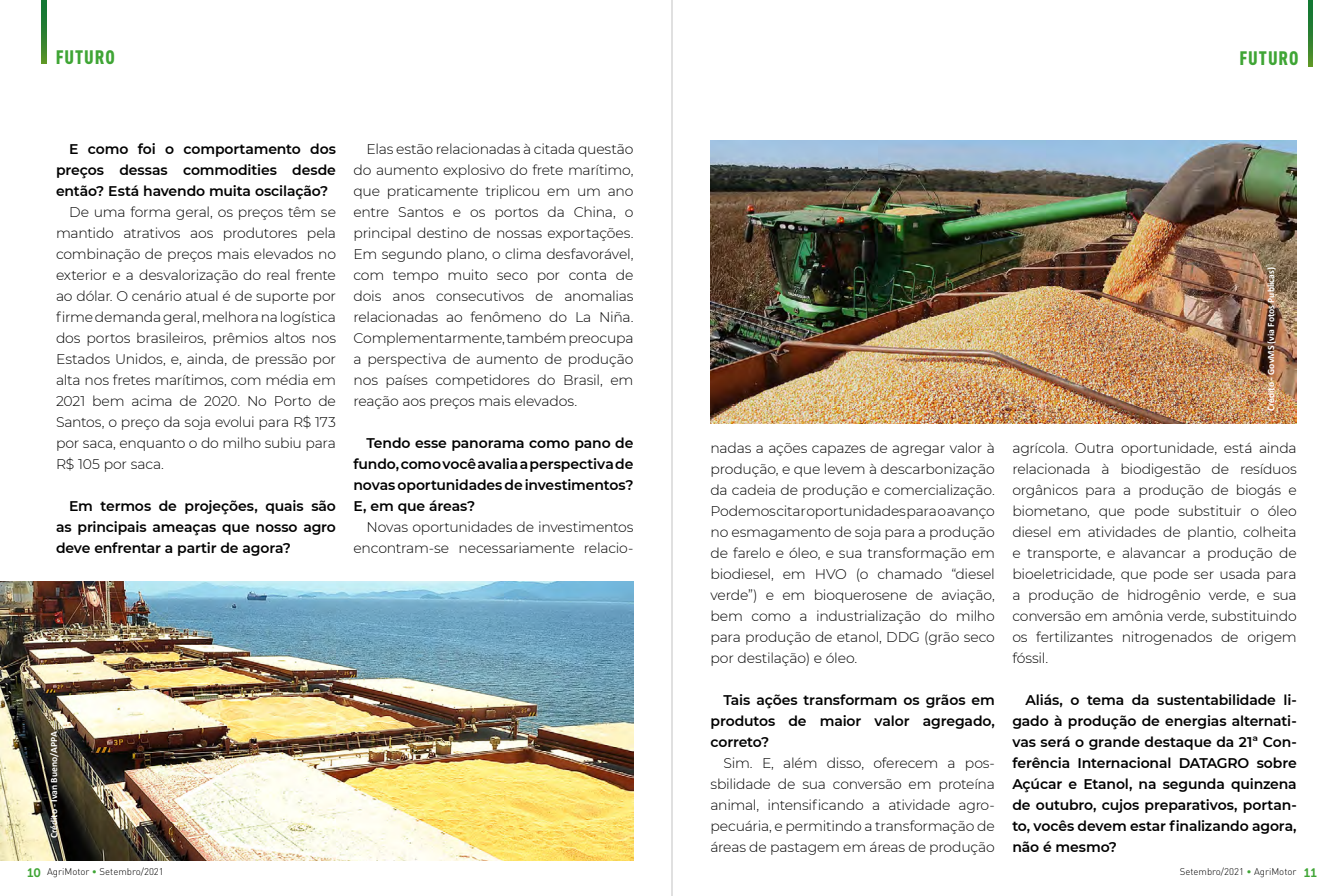
<style>
.page{position:relative;width:1344px;height:896px;background:#fff}
.page>*{position:absolute;margin:0;border:0;box-sizing:border-box;transform-origin:0 0}
.t1{font:900 condensed 19.25px "DIN Pro";letter-spacing:.05em;color:#3fa535}
.t2{font:300 14px/21px "Montserrat";letter-spacing:-.015em;color:#000;text-align:justify}
.t3{font:600 14px/21px "Montserrat";letter-spacing:-.01em;color:#000;text-align:justify}
.t4{font:12.25px "Museo 700";color:#3fa535}
.t5{font:700 9.62px "Calibri";color:#fff}
.t6{font:300 9.62px "DIN Pro";color:#000}
.s1{color:#3fa535}
</style>
<div class="page">
<img style="left:0;top:581px;width:634px;height:280px">
<img style="left:710px;top:140px;width:587px;height:284px">
<hr style="left:672px;top:0;width:1px;height:896px;background:#808080">
<svg style="left:42px;top:0;width:4px;height:64px"></svg>
<svg style="left:1308px;top:0;width:5px;height:66px"></svg>
<h1 class="t1" style="left:56px;top:43px;width:61px">FUTURO</h1>
<h1 class="t1" style="left:1240px;top:43px;width:61px">FUTURO</h1>
<p class="t3" style="left:56px;top:137px;width:282px;text-indent:13px">E como foi o comportamento dos preços dessas commodities desde então? Está havendo muita oscilação?</p>
<p class="t2" style="left:56px;top:201px;width:282px;text-indent:13px">De uma forma geral, os preços têm se mantido atrativos aos produtores pela combinação de preços mais elevados no exterior e a desvalorização do real frente ao dólar. O cenário atual é de suporte por firme demanda geral, melhora na logística dos portos brasileiros, prêmios altos nos Estados Unidos, e, ainda, de pressão por alta nos fretes marítimos, com média em 2021 bem acima de 2020. No Porto de Santos, o preço da soja evolui para R$ 173 por saca, enquanto o do milho subiu para R$ 105 por saca.</p>
<p class="t3" style="left:56px;top:494px;width:282px;text-indent:13px">Em termos de projeções, quais são as principais ameaças que nosso agro deve enfrentar a partir de agora?</p>
<p class="t2" style="left:354px;top:138px;width:282px;text-indent:13px">Elas estão relacionadas à citada questão do aumento explosivo do frete marítimo, que praticamente triplicou em um ano entre Santos e os portos da China, o principal destino de nossas exportações.<br>Em segundo plano, o clima desfavorável, com tempo muito seco por conta de dois anos consecutivos de anomalias relacionadas ao fenômeno do La Niña.<br>Complementarmente, também preocupa a perspectiva de aumento de produção nos países competidores do Brasil, em reação aos preços mais elevados.</p>
<p class="t3" style="left:354px;top:431px;width:282px;text-indent:13px">Tendo esse panorama como pano de fundo, como você avalia a perspectiva de novas oportunidades de investimentos?<br>E, em que áreas?</p>
<p class="t2" style="left:354px;top:516px;width:281px;text-align:right">Novas oportunidades de investimentos encontram-se necessariamente relacio-</p>
<p class="t5" style="left:47px;top:838px;width:109px;rotate:-90deg">Crédito - Ivan Bueno/APPA</p>
<p class="t2" style="left:711px;top:437px;width:286px">nadas a ações capazes de agregar valor à produção, e que levem à descarbonização da cadeia de produção e comercialização.<br>Podemos citar oportunidades para o avanço no esmagamento de soja para a produção de farelo e óleo, e sua transformação em biodiesel, em HVO (o chamado “diesel verde”) e em bioquerosene de aviação, bem como a industrialização do milho para produção de etanol, DDG (grão seco por destilação) e óleo.</p>
<p class="t3" style="left:711px;top:689px;width:286px;text-indent:13px">Tais ações transformam os grãos em produtos de maior valor agregado, correto?</p>
<p class="t2" style="left:711px;top:752px;width:286px;text-indent:13px">Sim. E, além disso, oferecem a pos&shy;sbilidade de sua conversão em proteína animal, intensificando a atividade agro&shy;pecuária, e permitindo a transformação de áreas de pastagem em áreas de produção</p>
<p class="t5" style="left:1264px;top:411px;width:146px;rotate:-90deg">Crédito - GovMS (via Fotos Publicas)</p>
<p class="t2" style="left:1012px;top:437px;width:286px">agrícola. Outra oportunidade, está ainda relacionada à biodigestão de resíduos orgânicos para a produção de biogás e biometano, que pode substituir o óleo diesel em atividades de plantio, colheita e transporte, e alavancar a produção de bioeletricidade, que pode ser usada para a produção de hidrogênio verde, e sua conversão em amônia verde, substituindo os fertilizantes nitrogenados de origem fóssil.</p>
<p class="t3" style="left:1012px;top:689px;width:286px;text-indent:13px">Aliás, o tema da sustentabilidade li&shy;gado à produção de energias alternati&shy;vas será o grande destaque da 21ª Con&shy;ferência Internacional DATAGRO sobre Açúcar e Etanol, na segunda quinzena de outubro, cujos preparativos, portan&shy;to, vocês devem estar finalizando agora, não é mesmo?</p>
<p class="t6" style="left:47px;top:864px;width:118px">AgriMotor <span class="s1">•</span> Setembro/2021</p>
<p class="t6" style="left:1180px;top:864px;width:118px">Setembro/2021 <span class="s1">•</span> AgriMotor</p>
<p class="t4" style="left:27px;top:866px;width:15px">10</p>
<p class="t4" style="left:1304px;top:866px;width:15px">11</p>
</div>
